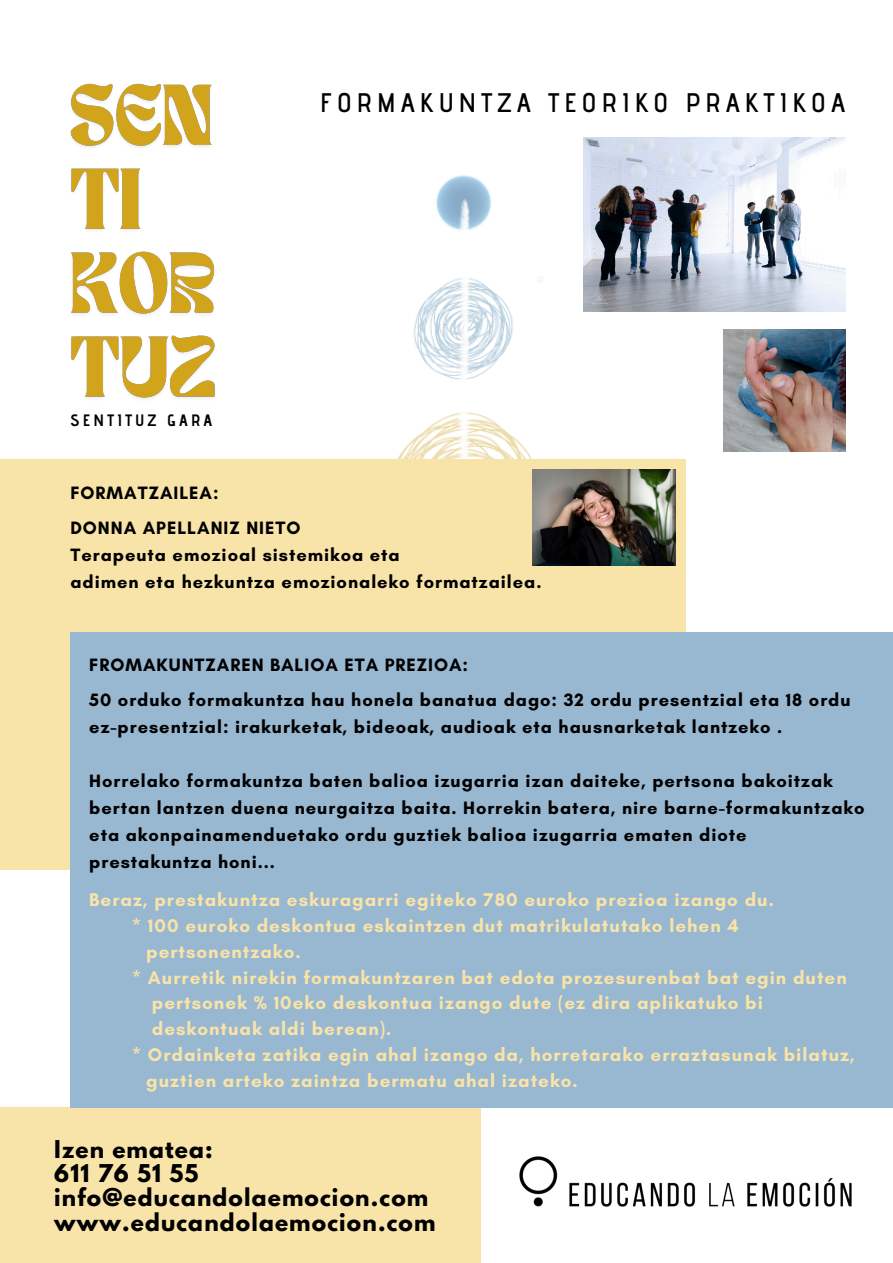
<style>
.page{position:relative;width:893px;height:1263px;background:#fff}
.page>*{position:absolute;margin:0;border:0;box-sizing:border-box;transform-origin:0 0}
.t1{font:600 26.85px "Advent Pro";letter-spacing:.185em;color:#000}
.t2{font:700 21.75px/24.2px "League Spartan";letter-spacing:.055em;color:#000}
.t3{font:700 18.75px "Glacial Indifference";letter-spacing:.055em;color:#f8e3a9}
.t4{font:700 18.23px/27px "Glacial Indifference";letter-spacing:.055em;color:#000}
.t5{font:700 16.5px "Advent Pro";letter-spacing:.185em;color:#000}
</style>
<div class="page">
<img style="left:397px;top:137px;width:496px;height:971px">
<img style="left:724px;top:330px;width:121px;height:121px">
<div style="left:0;top:1107px;width:481px;height:156px;background:#f8e3a9"></div>
<div style="left:0;top:459px;width:685px;height:411px;background:#f8e3a9"></div>
<div style="left:70px;top:632px;width:823px;height:475px;background:#98b7d0"></div>
<img style="left:501px;top:1107px;width:368px;height:100px">
<img style="left:532px;top:469px;width:144px;height:96px">
<img style="left:70px;top:83px;width:145px;height:316px">
<img style="left:584px;top:137px;width:261px;height:174px">
<h5 class="t1" style="left:320px;top:86px;width:526px">FORMAKUNTZA TEORIKO PRAKTIKOA</h5>
<h5 class="t5" style="left:70px;top:410px;width:143px">SENTITUZ GARA</h5>
<h5 class="t4" style="left:70px;top:479px;width:150px">FORMATZAILEA:</h5>
<h4 class="t4" style="left:70px;top:514px;width:472px">DONNA APELLANIZ NIETO<br>Terapeuta emozioal sistemikoa eta<br>adimen eta hezkuntza emozionaleko formatzailea.</h4>
<p class="t4" style="left:89px;top:651px;width:380px">FROMAKUNTZAREN BALIOA ETA PREZIOA:</p>
<p class="t4" style="left:89px;top:686px;width:763px">50 orduko formakuntza hau honela banatua dago: 32 ordu presentzial eta 18 ordu ez-presentzial: irakurketak, bideoak, audioak eta hausnarketak lantzeko .</p>
<p class="t4" style="left:89px;top:767px;width:776px">Horrelako formakuntza baten balioa izugarria izan daiteke, pertsona bakoitzak bertan lantzen duena neurgaitza baita. Horrekin batera, nire barne-formakuntzako eta akonpainamenduetako ordu guztiek balioa izugarria ematen diote prestakuntza honi...</p>
<h5 class="t3" style="left:89px;top:888px;width:686px">Beraz, prestakuntza eskuragarri egiteko 780 euroko prezioa izango du.</h5>
<h5 class="t3" style="left:132px;top:914px;width:608px">* 100 euroko deskontua eskaintzen dut matrikulatutako lehen 4</h5>
<h5 class="t3" style="left:146px;top:940px;width:156px">pertsonentzako.</h5>
<h5 class="t3" style="left:132px;top:966px;width:716px">* Aurretik nirekin formakuntzaren bat edota prozesurenbat bat egin duten</h5>
<h5 class="t3" style="left:152px;top:991px;width:612px">pertsonek % 10eko deskontua izango dute (ez dira aplikatuko bi</h5>
<h5 class="t3" style="left:152px;top:1017px;width:241px">deskontuak aldi berean).</h5>
<h5 class="t3" style="left:132px;top:1043px;width:724px">* Ordainketa zatika egin ahal izango da, horretarako erraztasunak bilatuz,</h5>
<h5 class="t3" style="left:146px;top:1069px;width:433px">guztien arteko zaintza bermatu ahal izateko.</h5>
<h4 class="t2" style="left:54px;top:1140px;width:383px">Izen ematea:<br>611 76 51 55 info@educandolaemocion.com www.educandolaemocion.com</h4>
</div>
